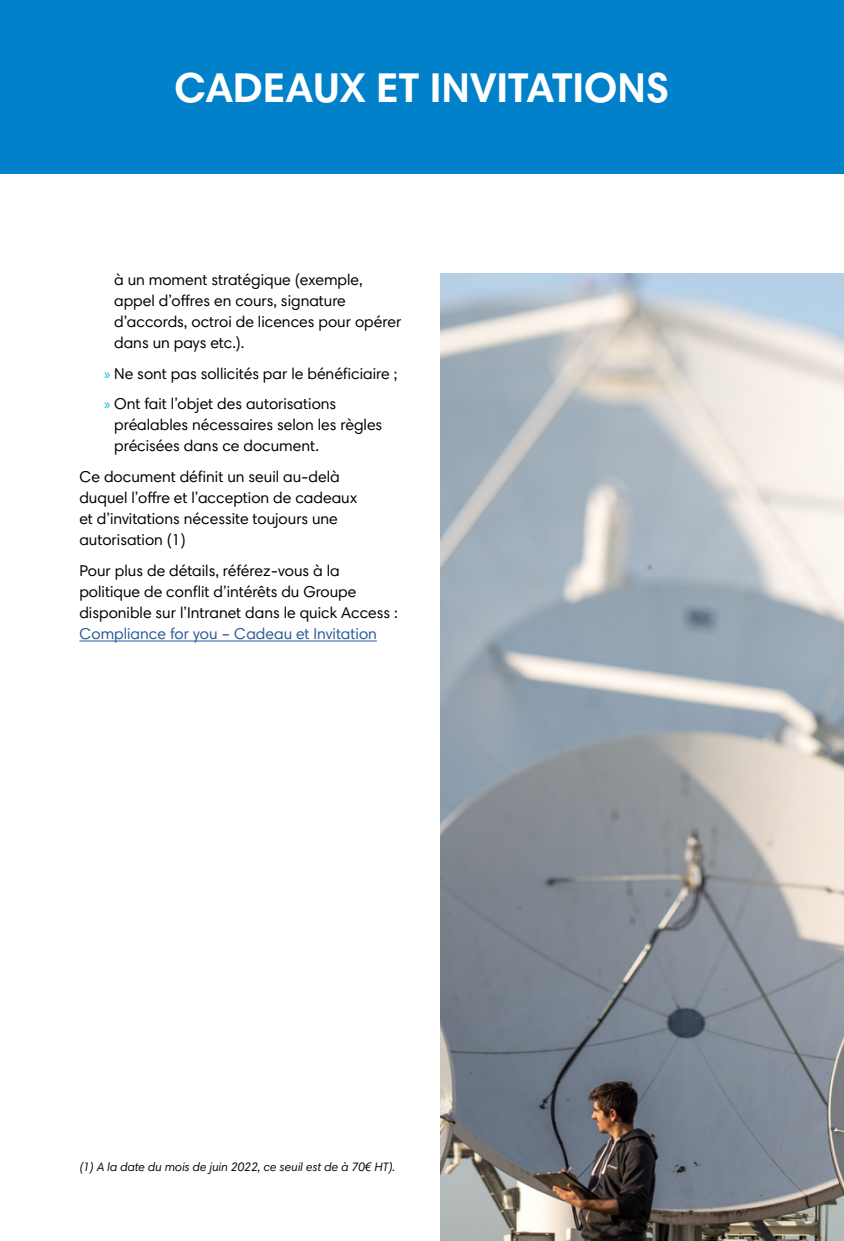
<style>
.page{position:relative;width:844px;height:1241px;background:#fff}
.page>*{position:absolute;margin:0;border:0;box-sizing:border-box;transform-origin:0 0}
.t1{font:700 42px "Harmonia Sans Pro Cyr";color:#fff}
.t2{font:15.75px/21px "Harmonia Sans Pro Cyr";color:#000}
.t3{font:15.75px "Harmonia Sans Pro Cyr";color:#275b9b}
.t4{font:italic 12.25px "Harmonia Sans Pro Cyr";color:#000}
.s1{font-family:"Myriad Pro";font-size:14.88px;color:#00b1eb}
</style>
<div class="page">
<div style="left:0;top:0;width:843px;height:174px;background:#0081c9"></div>
<hr style="left:79px;top:640px;width:298px;height:1px;background:#275b9b">
<img style="left:440px;top:273px;width:403px;height:967px">
<h1 class="t1" style="left:174px;top:61px;width:496px">CADEAUX ET INVITATIONS</h1>
<p class="t2" style="left:114px;top:268px;width:289px">à un moment stratégique (exemple, appel d’offres en cours, signature d’accords, octroi de licences pour opérer dans un pays etc.).</p>
<p class="t2" style="left:104px;top:357px;width:294px;line-height:31px"><span class="s1">»</span> Ne sont pas sollicités par le bénéficiaire ; <span class="s1">»</span> Ont fait l’objet des autorisations</p>
<p class="t2" style="left:114px;top:414px;width:269px">préalables nécessaires selon les règles précisées dans ce document.</p>
<p class="t2" style="left:79px;top:466px;width:279px">Ce document définit un seuil au-delà duquel l’offre et l’acception de cadeaux et d’invitations nécessite toujours une autorisation (1)</p>
<p class="t2" style="left:79px;top:560px;width:320px">Pour plus de détails, référez-vous à la politique de conflit d’intérêts du Groupe disponible sur l’Intranet dans le quick Access :</p>
<p class="t3" style="left:79px;top:624px;width:299px">Compliance for you – Cadeau et Invitation</p>
<p class="t4" style="left:79px;top:1158px;width:317px">(1) A la date du mois de juin 2022, ce seuil est de à 70€ HT).</p>
</div>
